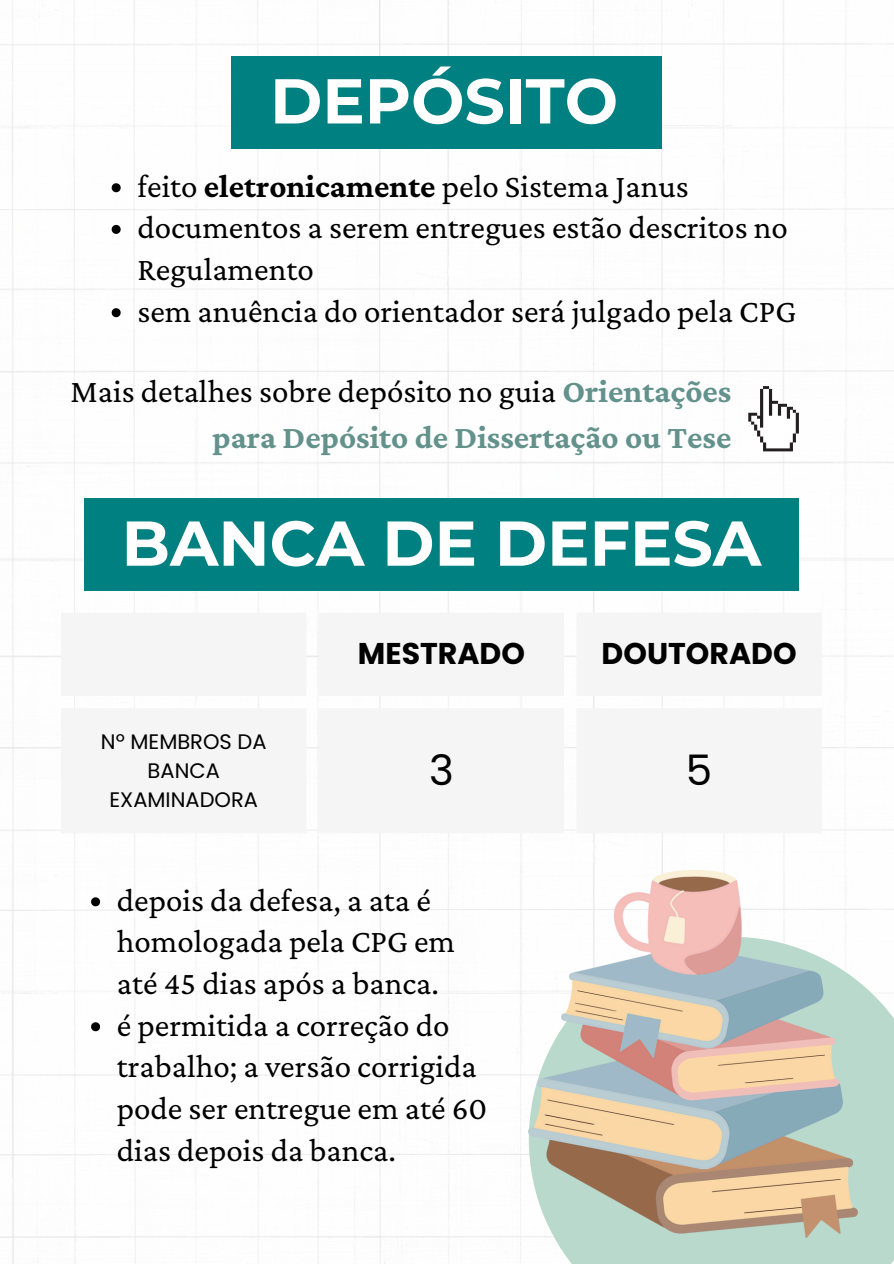
<style>
.page{position:relative;width:894px;height:1264px;background:#fff}
.page>*{position:absolute;margin:0;border:0;box-sizing:border-box;transform-origin:0 0}
.t1{font:700 63.15px "Montserrat";color:#fff}
.t2{font:42px "Poppins";color:#000}
.t3{font:33px/41.7px "Crimson Pro";color:#000}
.t4{font:700 33px/46.2px "Crimson Pro";color:#63918b;text-align:right}
.t5{font:700 30px "Poppins";color:#000}
.t6{font:21px/29.2px "Poppins";color:#000;text-align:center}
.s1{font-weight:700}
.s2{font-weight:400;color:#000}
</style>
<div class="page">
<img style="left:0;top:0;width:893px;height:1263px">
<div style="left:231px;top:56px;width:431px;height:92px;background:#008080"></div>
<svg style="left:528px;top:936px;width:365px;height:327px;background:#c3ded3"></svg>
<svg style="left:112px;top:183px;width:9px;height:9px"></svg>
<svg style="left:112px;top:225px;width:9px;height:9px"></svg>
<svg style="left:112px;top:308px;width:9px;height:9px"></svg>
<img style="left:528px;top:870px;width:329px;height:367px">
<svg style="left:91px;top:897px;width:9px;height:9px"></svg>
<svg style="left:91px;top:1022px;width:9px;height:9px"></svg>
<div style="left:84px;top:498px;width:714px;height:92px;background:#008080"></div>
<div style="left:61px;top:612px;width:760px;height:221px;background:#f5f5f5"></div>
<svg style="left:748px;top:386px;width:50px;height:65px"></svg>
<p class="t1" style="left:270px;top:62px;width:349px">DEPÓSITO</p>
<h1 class="t3" style="left:137px;top:165px;width:553px">feito <span class="s1">eletronicamente</span> pelo Sistema Janus</h1>
<p class="t3" style="left:137px;top:206px;width:651px">documentos a serem entregues estão descritos no<br>Regulamento</p>
<p class="t3" style="left:137px;top:289px;width:660px">sem anuência do orientador será julgado pela CPG</p>
<p class="t4" style="left:70px;top:367px;width:662px"><span class="s2">Mais detalhes sobre depósito no guia</span> Orientações para Depósito de Dissertação ou Tese</p>
<p class="t1" style="left:121px;top:504px;width:641px">BANCA DE DEFESA</p>
<p class="t6" style="left:101px;top:726px;width:167px">Nº MEMBROS DA<br>BANCA<br>EXAMINADORA</p>
<h1 class="t5" style="left:358px;top:633px;width:168px">MESTRADO</h1>
<p class="t5" style="left:601px;top:633px;width:196px">DOUTORADO</p>
<p class="t2" style="left:429px;top:740px;width:26px">3</p>
<p class="t2" style="left:685px;top:740px;width:28px">5</p>
<p class="t3" style="left:117px;top:878px;width:340px">depois da defesa, a ata é homologada pela CPG em até 45 dias após a banca.</p>
<p class="t3" style="left:117px;top:1003px;width:372px">é permitida a correção do trabalho; a versão corrigida pode ser entregue em até 60 dias depois da banca.</p>
</div>
